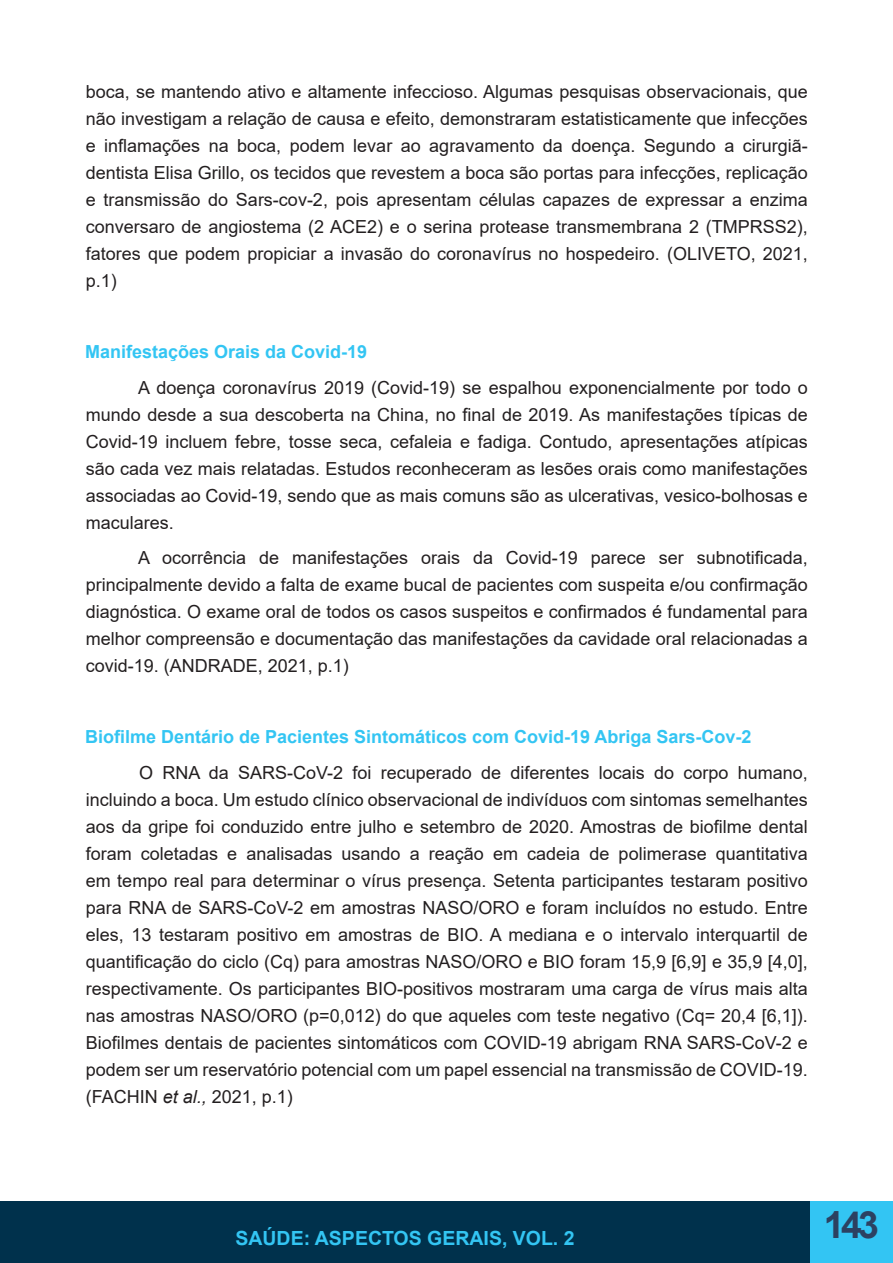
<style>
.page{position:relative;width:893px;height:1263px;background:#fff}
.page>*{position:absolute;margin:0;border:0;box-sizing:border-box;transform-origin:0 0}
.t1{font:700 37.5px "Arial";color:#2c4161}
.t2{font:700 19.5px "Arial";color:#33c5f3}
.t3{font:18px/27px "Arial";color:#231f20;text-align:justify}
.t4{font:700 18px "Arial";color:#33c5f3}
.s1{font-style:italic}
</style>
<div class="page">
<div style="left:0;top:1201px;width:810px;height:62px;background:#00314c"></div>
<div style="left:810px;top:1201px;width:83px;height:62px;background:#33c5f3"></div>
<p class="t3" style="left:86px;top:78px;width:724px">boca, se mantendo ativo e altamente infeccioso. Algumas pesquisas observacionais, que não investigam a relação de causa e efeito, demonstraram estatisticamente que infecções e inflamações na boca, podem levar ao agravamento da doença. Segundo a cirurgiã&shy;dentista Elisa Grillo, os tecidos que revestem a boca são portas para infecções, replicação e transmissão do Sars-cov-2, pois apresentam células capazes de expressar a enzima conversaro de angiostema (2 ACE2) e o serina protease transmembrana 2 (TMPRSS2), fatores que podem propiciar a invasão do coronavírus no hospedeiro. (OLIVETO, 2021, p.1)</p>
<p class="t4" style="left:85px;top:339px;width:284px">Manifestações Orais da Covid-19</p>
<p class="t3" style="left:86px;top:374px;width:724px;text-indent:52px">A doença coronavírus 2019 (Covid-19) se espalhou exponencialmente por todo o mundo desde a sua descoberta na China, no final de 2019. As manifestações típicas de Covid-19 incluem febre, tosse seca, cefaleia e fadiga. Contudo, apresentações atípicas são cada vez mais relatadas. Estudos reconheceram as lesões orais como manifestações associadas ao Covid-19, sendo que as mais comuns são as ulcerativas, vesico-bolhosas e maculares.</p>
<p class="t3" style="left:86px;top:544px;width:724px;text-indent:52px">A ocorrência de manifestações orais da Covid-19 parece ser subnotificada, principalmente devido a falta de exame bucal de pacientes com suspeita e/ou confirmação diagnóstica. O exame oral de todos os casos suspeitos e confirmados é fundamental para melhor compreensão e documentação das manifestações da cavidade oral relacionadas a covid-19. (ANDRADE, 2021, p.1)</p>
<p class="t4" style="left:85px;top:724px;width:668px">Biofilme Dentário de Pacientes Sintomáticos com Covid-19 Abriga Sars-Cov-2</p>
<p class="t3" style="left:86px;top:759px;width:724px;text-indent:53px">O RNA da SARS-CoV-2 foi recuperado de diferentes locais do corpo humano, incluindo a boca. Um estudo clínico observacional de indivíduos com sintomas semelhantes aos da gripe foi conduzido entre julho e setembro de 2020. Amostras de biofilme dental foram coletadas e analisadas usando a reação em cadeia de polimerase quantitativa em tempo real para determinar o vírus presença. Setenta participantes testaram positivo para RNA de SARS-CoV-2 em amostras NASO/ORO e foram incluídos no estudo. Entre eles, 13 testaram positivo em amostras de BIO. A mediana e o intervalo interquartil de quantificação do ciclo (Cq) para amostras NASO/ORO e BIO foram 15,9 [6,9] e 35,9 [4,0], respectivamente. Os participantes BIO-positivos mostraram uma carga de vírus mais alta nas amostras NASO/ORO (p=0,012) do que aqueles com teste negativo (Cq= 20,4 [6,1]).<br>Biofilmes dentais de pacientes sintomáticos com COVID-19 abrigam RNA SARS-CoV-2 e podem ser um reservatório potencial com um papel essencial na transmissão de COVID-19. (FACHIN <span class="s1">et al.,</span> 2021, p.1)</p>
<p class="t2" style="left:235px;top:1224px;width:341px">SAÚDE: ASPECTOS GERAIS, VOL. 2</p>
<h1 class="t1" style="left:824px;top:1198px;width:57px">143</h1>
</div>
